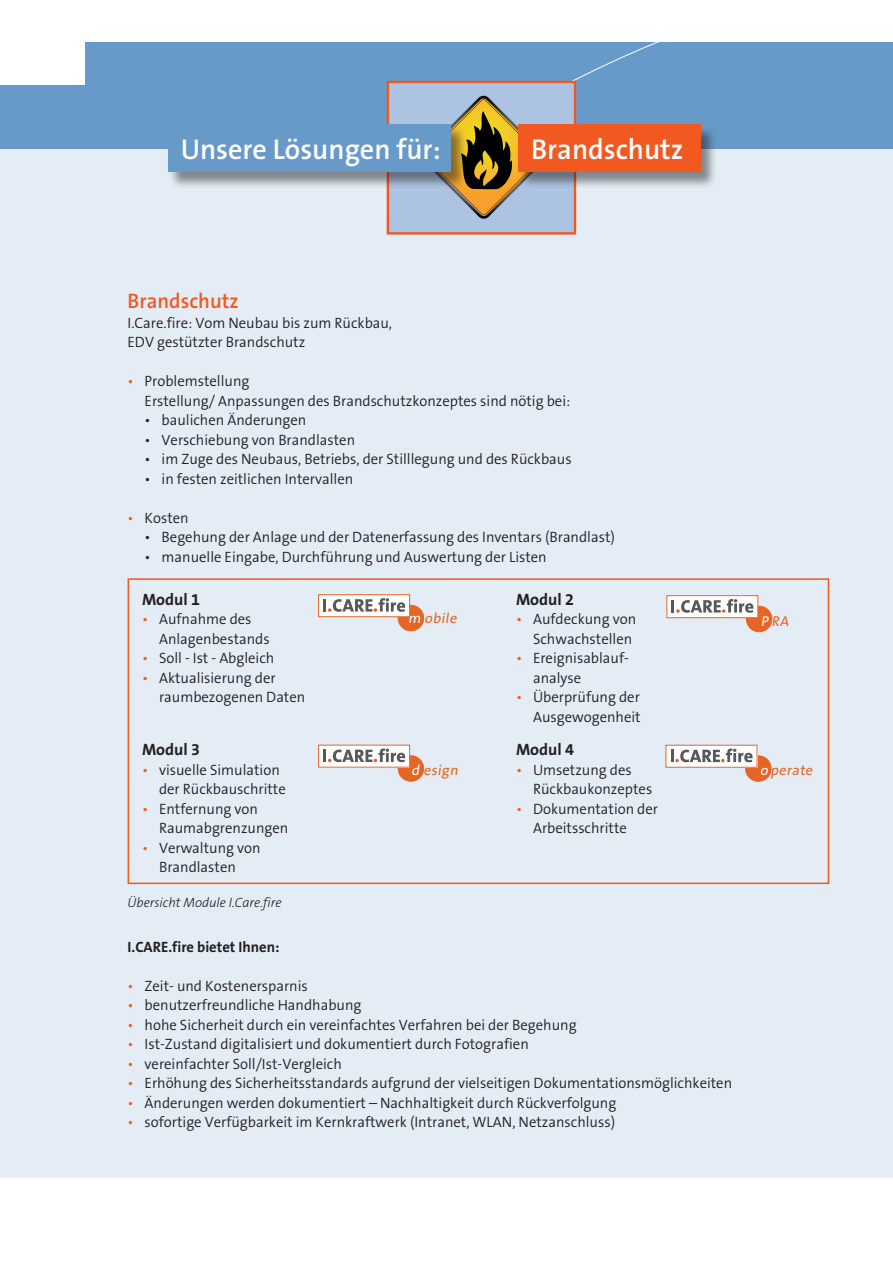
<style>
.page{position:relative;width:893px;height:1263px;background:#fff}
.page>*{position:absolute;margin:0;border:0;box-sizing:border-box;transform-origin:0 0}
.t1{font:600 28.8px "The Sans B6";color:#fff}
.t2{font:26.4px "Impact";color:#000001;scale:.54 1}
.t3{font:600 21px "The Sans B6";color:#f15921}
.t4{font:700 16.5px "The Sans B7";color:#231f20}
.t5{font:300 15px/19.5px "The Sans B4";color:#231f20}
.t6{font:700 15px "The Sans B7";color:#231f20}
.t7{font:14.4px "The Sans B5 Plain";color:#e46524}
.t8{font:italic 300 13.5px "The Sans B3";color:#231f20}
.s1{color:#f15921}
.s2{color:#fff}
</style>
<div class="page">
<div style="left:0;top:106px;width:893px;height:1072px;background:#e4ecf6"></div>
<div style="left:128px;top:578px;width:701px;height:306px;border:2px solid #f15921"></div>
<div style="left:398px;top:605px;width:26px;height:26px;background:#e46524;border-radius:50%"></div>
<div style="left:398px;top:605px;width:26px;height:26px;border:1px solid #e46524;border-radius:50%"></div>
<div style="left:319px;top:595px;width:91px;height:22px;background:#fff"></div>
<div style="left:318px;top:594px;width:92px;height:23px;border:1px solid #e46524"></div>
<svg style="left:323px;top:598px;width:82px;height:14px"></svg>
<div style="left:398px;top:756px;width:26px;height:25px;background:#e46524;border-radius:50%"></div>
<div style="left:398px;top:755px;width:26px;height:26px;border:1px solid #e46524;border-radius:50%"></div>
<div style="left:319px;top:745px;width:91px;height:22px;background:#fff"></div>
<svg style="left:323px;top:748px;width:82px;height:14px"></svg>
<div style="left:746px;top:606px;width:26px;height:26px;background:#e46524;border-radius:50%"></div>
<div style="left:746px;top:606px;width:26px;height:26px;border:1px solid #e46524;border-radius:50%"></div>
<div style="left:667px;top:596px;width:91px;height:22px;background:#fff"></div>
<div style="left:666px;top:595px;width:92px;height:23px;border:1px solid #e46524"></div>
<svg style="left:671px;top:599px;width:82px;height:14px"></svg>
<div style="left:746px;top:756px;width:25px;height:25px;background:#e46524;border-radius:50%"></div>
<div style="left:745px;top:755px;width:26px;height:27px;border:1px solid #e46524;border-radius:50%"></div>
<div style="left:666px;top:745px;width:91px;height:22px;background:#fff"></div>
<svg style="left:671px;top:749px;width:82px;height:13px"></svg>
<div style="left:0;top:43px;width:893px;height:106px;background:#679ac8"></div>
<div style="left:387px;top:81px;width:189px;height:154px;background:#acc4e1;border:2px solid #f15921"></div>
<svg style="left:451px;top:95px;width:67px;height:124px"></svg>
<div style="left:168px;top:125px;width:299px;height:65px;background:#231f20;opacity:.5"></div>
<div style="left:168px;top:124px;width:283px;height:48px;background:#679ac8"></div>
<div style="left:518px;top:125px;width:199px;height:65px;background:#231f20;opacity:.5"></div>
<div style="left:518px;top:124px;width:183px;height:48px;background:#f15921"></div>
<h1 class="t1" style="left:181px;top:134px;width:262px">Unsere Lösungen für:</h1>
<h1 class="t1" style="left:531px;top:134px;width:154px">Brandschutz</h1>
<h3 class="t3" style="left:128px;top:290px;width:113px">Brandschutz</h3>
<p class="t5" style="left:128px;top:314px;width:266px">I.Care.fire: Vom Neubau bis zum Rückbau,<br>EDV gestützter Brandschutz</p>
<p class="t5" style="left:145px;top:372px;width:427px;text-indent:-17px"><span class="s1">•</span> Problemstellung<br>Erstellung/ Anpassungen des Brandschutzkonzeptes sind nötig bei:</p>
<p class="t5" style="left:145px;top:411px;width:163px">• baulichen Änderungen</p>
<p class="t5" style="left:145px;top:431px;width:212px">• Verschiebung von Brandlasten</p>
<p class="t5" style="left:145px;top:450px;width:429px">• im Zuge des Neubaus, Betriebs, der Stilllegung und des Rückbaus</p>
<p class="t5" style="left:145px;top:470px;width:210px">• in festen zeitlichen Intervallen</p>
<p class="t5" style="left:128px;top:509px;width:63px"><span class="s1">•</span> Kosten</p>
<p class="t5" style="left:145px;top:528px;width:472px">• Begehung der Anlage und der Datenerfassung des Inventars (Brandlast)</p>
<p class="t5" style="left:145px;top:548px;width:404px">• manuelle Eingabe, Durchführung und Auswertung der Listen</p>
<h2 class="t2" style="left:304px;top:395px;width:109px;rotate:-34deg">APPROVED</h2>
<p class="t4" style="left:142px;top:590px;width:59px">Modul 1</p>
<p class="t5" style="left:159px;top:610px;width:112px;text-indent:-17px"><span class="s1">•</span> Aufnahme des<br>Anlagenbestands</p>
<p class="t5" style="left:142px;top:649px;width:134px"><span class="s1">•</span> Soll - Ist - Abgleich</p>
<p class="t5" style="left:159px;top:669px;width:148px;text-indent:-17px"><span class="s1">•</span> Aktualisierung der raumbezogenen Daten</p>
<p class="t4" style="left:142px;top:741px;width:59px">Modul 3</p>
<p class="t5" style="left:159px;top:761px;width:128px;text-indent:-17px"><span class="s1">•</span> visuelle Simulation der Rückbauschritte</p>
<p class="t5" style="left:159px;top:800px;width:131px;text-indent:-17px"><span class="s1">•</span> Entfernung von<br>Raumabgrenzungen</p>
<p class="t5" style="left:142px;top:839px;width:120px;text-align:center"><span class="s1">•</span> Verwaltung von<br>Brandlasten</p>
<p class="t8" style="left:128px;top:895px;width:156px">Übersicht Module I.Care.fire</p>
<p class="t7" style="left:408px;top:611px;width:52px"><span class="s2">m</span> obile</p>
<p class="t7" style="left:412px;top:763px;width:50px"><span class="s2">d</span> esign</p>
<p class="t4" style="left:516px;top:590px;width:59px">Modul 2</p>
<p class="t5" style="left:516px;top:610px;width:122px;text-align:right"><span class="s1">•</span> Aufdeckung von<br>Schwachstellen</p>
<p class="t5" style="left:533px;top:649px;width:97px;text-indent:-17px"><span class="s1">•</span> Ereignisablauf&shy;analyse</p>
<p class="t5" style="left:516px;top:688px;width:126px;text-align:right"><span class="s1">•</span> Überprüfung der<br>Ausgewogenheit</p>
<p class="t4" style="left:516px;top:741px;width:59px">Modul 4</p>
<p class="t5" style="left:533px;top:761px;width:121px;text-indent:-17px"><span class="s1">•</span> Umsetzung des<br>Rückbaukonzeptes</p>
<p class="t5" style="left:533px;top:800px;width:127px;text-indent:-17px"><span class="s1">•</span> Dokumentation der<br>Arbeitsschritte</p>
<p class="t6" style="left:128px;top:939px;width:153px">I.CARE.fire bietet Ihnen:</p>
<p class="t5" style="left:128px;top:977px;width:182px"><span class="s1">•</span> Zeit- und Kostenersparnis</p>
<p class="t5" style="left:128px;top:996px;width:235px"><span class="s1">•</span> benutzerfreundliche Handhabung</p>
<p class="t5" style="left:128px;top:1016px;width:450px"><span class="s1">•</span> hohe Sicherheit durch ein vereinfachtes Verfahren bei der Begehung</p>
<p class="t5" style="left:128px;top:1035px;width:403px"><span class="s1">•</span> Ist-Zustand digitalisiert und dokumentiert durch Fotografien</p>
<p class="t5" style="left:128px;top:1055px;width:216px"><span class="s1">•</span> vereinfachter Soll/Ist-Vergleich</p>
<p class="t5" style="left:128px;top:1074px;width:606px"><span class="s1">•</span> Erhöhung des Sicherheitsstandards aufgrund der vielseitigen Dokumentationsmöglichkeiten</p>
<p class="t5" style="left:128px;top:1094px;width:490px"><span class="s1">•</span> Änderungen werden dokumentiert – Nachhaltigkeit durch Rückverfolgung</p>
<p class="t5" style="left:128px;top:1113px;width:489px"><span class="s1">•</span> sofortige Verfügbarkeit im Kernkraftwerk (Intranet, WLAN, Netzanschluss)</p>
<p class="t7" style="left:761px;top:613px;width:32px"><span class="s2">P</span> RA</p>
<p class="t7" style="left:760px;top:763px;width:56px"><span class="s2">o</span> perate</p>
</div>
